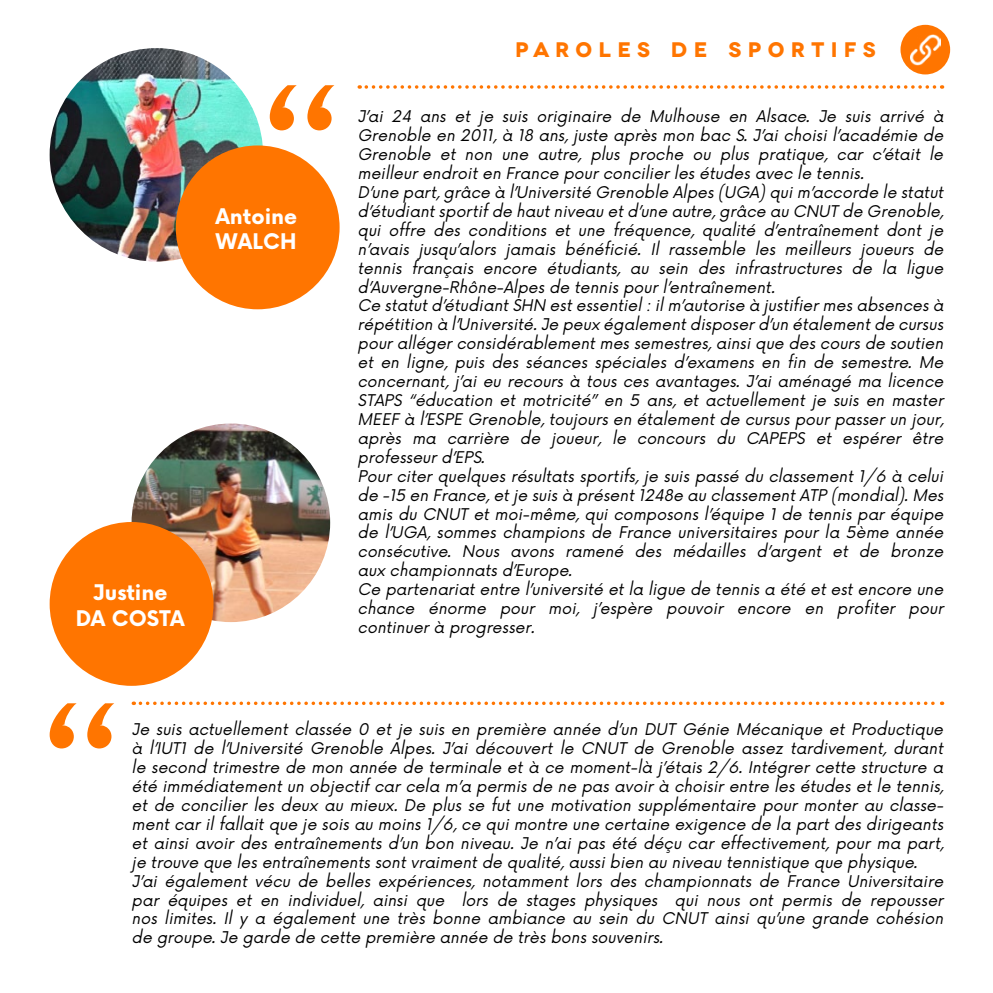
<style>
.page{position:relative;width:993px;height:993px;background:#fff}
.page>*{position:absolute;margin:0;border:0;box-sizing:border-box;transform-origin:0 0}
.t1{font:700 21px/25.2px "Now";color:#fff}
.t2{font:700 21px "Novecentowide";letter-spacing:.3em;color:#ff7500}
.t3{font:italic 15.75px/18.9px "Now";color:#000}
</style>
<div class="page">
<img style="left:50px;top:48px;width:213px;height:213px;border-radius:107px">
<div style="left:176px;top:145px;width:163px;height:164px;background:#ff7500;border-radius:50%"></div>
<svg style="left:270px;top:85px;width:64px;height:45px"></svg>
<svg style="left:366px;top:85px;width:576px;height:4px"></svg>
<img style="left:131px;top:423px;width:199px;height:199px;border-radius:99px">
<svg style="left:50px;top:703px;width:64px;height:45px"></svg>
<div style="left:50px;top:522px;width:163px;height:163px;background:#ff7500;border-radius:50%"></div>
<svg style="left:140px;top:701px;width:802px;height:3px"></svg>
<div style="left:900px;top:25px;width:49px;height:49px;background:#ff7500;border-radius:50%"></div>
<img style="left:910px;top:34px;width:29px;height:31px">
<h1 class="t1" style="left:215px;top:203px;width:83px">Antoine<br>Walch</h1>
<h1 class="t1" style="left:76px;top:579px;width:110px;text-align:center">Justine<br>DA COSTA</h1>
<h1 class="t2" style="left:515px;top:36px;width:362px">PAROLES DE SPORTIFS</h1>
<p class="t3" style="left:357px;top:106px;width:591px">J’ai 24 ans et je suis originaire de Mulhouse en Alsace. Je suis arrivé à Grenoble en 2011, à 18 ans, j uste après mon bac S. J’ai choisi l’académie de Grenoble et non une autre, plus proche ou plus pratique, car c’était le meilleurendroiten France pourconcilierlesétudesavec le tennis.<br>D’une part,grâce à l’Université Grenoble Alpes(UGA)quim’accorde le statut d’étudiantsportifde hautniveau etd’une autre,grâce au CNUT de Grenoble, qui offre des conditions et une fréquence, qualité d’entraînement dont je n’avais jusqu’alors jamais bénéficié. Il rassemble les meilleurs joueurs de tennis français encore étudiants, au sein des infrastructures de la ligue d’Auvergne-Rhône-Alpesde tennispourl’entraînement.<br>Ce statutd’étudiantSHN estessentiel:ilm’autorise à j ustifiermesabsencesà répétition à l’Université.Je peux égalementdisposerd’un étalementde cursus pourallégerconsidérablementmessemestres,ainsique descoursde soutien et en ligne, puis des séances spéciales d’examens en fin de semestre. Me concernant, j ’ai eu recours à tous ces avantages. J’ai aménagé ma licence STAPS “éducation et motricité” en 5 ans, et actuellement je suis en master MEEF à l’ESPE Grenoble,toujoursen étalementde cursuspourpasserun jour, après ma carrière de joueur, le concours du CAPEPS et espérer être professeurd’EPS.<br>Pour citer quelques résultats sportifs, je suis passé du classement 1/6 à celui de -15 en France,etje suisà présent1248e au classementATP (mondial).Mes amis du CNUT et moi-même, qui composons l’équipe 1 de tennis par équipe de l’UGA, sommes champions de France universitaires pour la 5ème année consécutive. Nous avons ramené des médailles d’argent et de bronze aux championnatsd’Europe.<br>Ce partenariatentre l’université etla ligue de tennisa été etestencore une chance énorme pour moi, j ’espère pouvoir encore en profiter pour continuerà progresser.</p>
<p class="t3" style="left:131px;top:718px;width:817px">Je suis actuellement classée 0 et je suis en première année d’un DUT Génie Mécanique et Productique à l’IUT1 de l’Université Grenoble Alpes. J’ai découvert le CNUT de Grenoble assez tardivement, durant le second trimestre de mon année de terminale et à ce moment-là j ’étais 2/6. Intégrer cette structure a été immédiatement un objectif car cela m’a permis de ne pas avoir à choisir entre les études et le tennis, et de concilier les deux au mieux. De plus se fut une motivation supplémentaire pour monter au classe&shy;mentcarilfallaitque je soisau moins1/6,ce quimontre une certaine exigence de la partdesdirigeants et ainsi avoir des entraînements d’un bon niveau. Je n’ai pas été déçu car effectivement, pour ma part, je trouve que lesentraînementssontvraimentde qualité,aussibien au niveau tennistique que physique.<br>J’ai également vécu de belles expériences, notamment lors des championnats de France Universitaire par équipes et en individuel, ainsi que lors de stages physiques qui nous ont permis de repousser nos limites. Il y a également une très bonne ambiance au sein du CNUT ainsi qu’une grande cohésion de groupe.Je garde de cette première année de trèsbonssouvenirs.</p>
</div>
